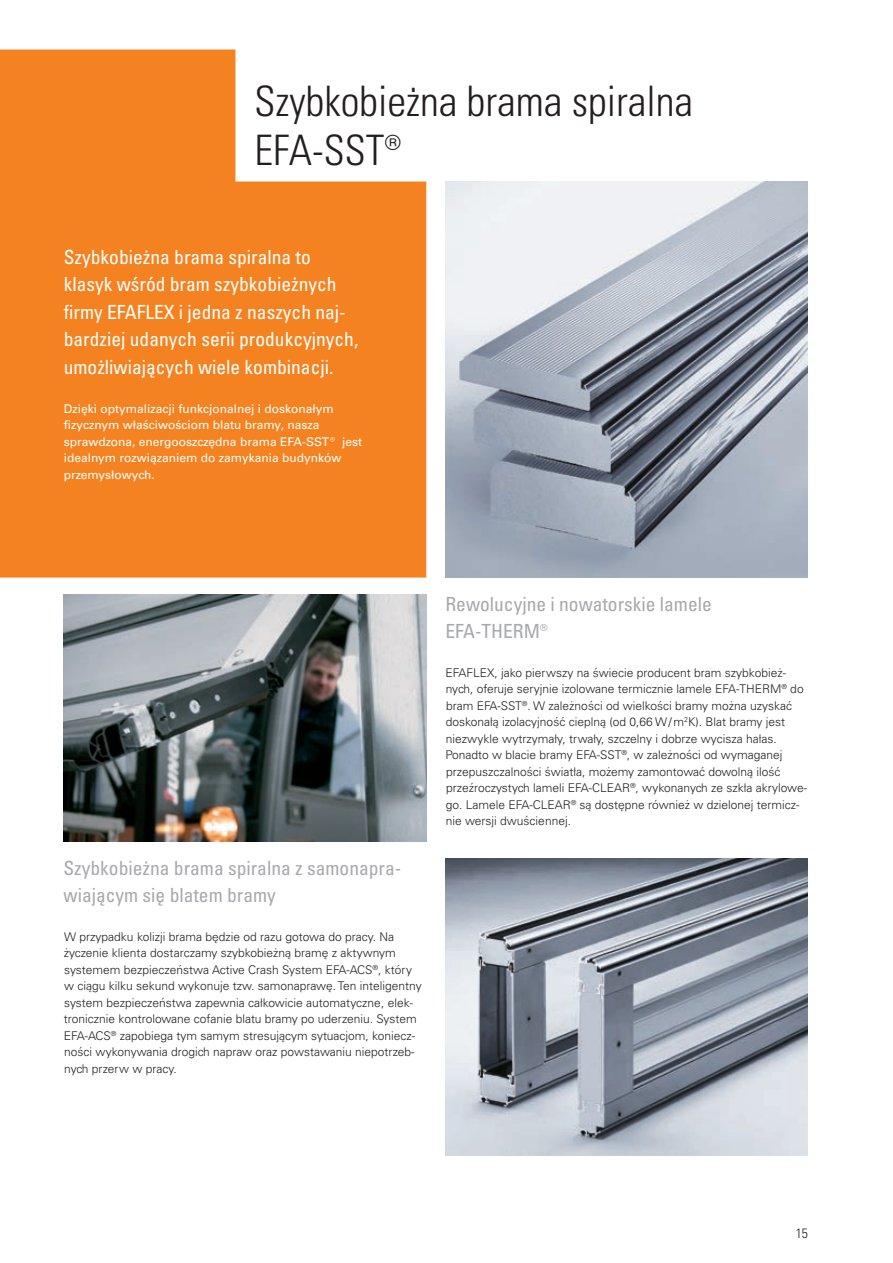
<style>
.page{position:relative;width:893px;height:1263px;background:#fff}
.page>*{position:absolute;margin:0;border:0;box-sizing:border-box;transform-origin:0 0}
.t1{font:42px/49.5px "Univers LTCYR 47 Light Cond";color:#231f20}
.t2{font:condensed 19.5px/27.5px "Univers LTCYR 57";color:#fff}
.t3{font:condensed 19.5px/27.5px "Univers LTCYR 57";color:#a8a9ad}
.t4{font:300 condensed 13.5px "Univers";color:#231f20}
.t5{font:300 12px/16.5px "Univers CE";color:#231f20}
.t6{font:500 12px/16.5px "Univers CE";color:#fff}
</style>
<div class="page">
<svg style="left:0;top:50px;width:426px;height:528px;fill:#f58220"></svg>
<img style="left:445px;top:182px;width:363px;height:396px">
<img style="left:445px;top:858px;width:363px;height:297px">
<img style="left:64px;top:594px;width:362px;height:248px">
<h1 class="t1" style="left:255px;top:74px;width:440px">Szybkobieżna brama spiralna<br>EFA-SST®</h1>
<h2 class="t2" style="left:64px;top:243px;width:296px">Szybkobieżna brama spiralna to klasyk wśród bram szybkobieżnych firmy EFAFLEX i jedna z naszych naj&shy;bardziej udanych serii produkcyjnych, umożliwiających wiele kombinacji.</h2>
<p class="t6" style="left:64px;top:400px;width:300px">Dzięki optymalizacji funkcjonalnej i doskonałym fizycznym właściwościom blatu bramy, nasza sprawdzona, energooszczędna brama EFA-SST® jest idealnym rozwiązaniem do zamykania budynków przemysłowych.</p>
<h2 class="t3" style="left:63px;top:853px;width:339px">Szybkobieżna brama spiralna z samonapra&shy;wiającym się blatem bramy</h2>
<p class="t5" style="left:64px;top:928px;width:359px">W przypadku kolizji brama będzie od razu gotowa do pracy. Na życzenie klienta dostarczamy szybkobieżną bramę z aktywnym systemem bezpieczeństwa Active Crash System EFA-ACS<sup>®</sup>, który w ciągu kilku sekund wykonuje tzw. samonaprawę. Ten inteligentny system bezpieczeństwa zapewnia całkowicie automatyczne, elek&shy;tronicznie kontrolowane cofanie blatu bramy po uderzeniu. System EFA-ACS<sup>®</sup> zapobiega tym samym stresującym sytuacjom, koniecz&shy;ności wykonywania drogich napraw oraz powstawaniu niepotrzeb&shy;nych przerw w pracy.</p>
<h2 class="t3" style="left:445px;top:589px;width:268px">Rewolucyjne i nowatorskie lamele<br>EFA-THERM®</h2>
<p class="t5" style="left:446px;top:664px;width:363px">EFAFLEX, jako pierwszy na świecie producent bram szybkobież&shy;nych, oferuje seryjnie izolowane termicznie lamele EFA-THERM<sup>®</sup> do bram EFA-SST<sup>®</sup>. W zależności od wielkości bramy można uzyskać doskonałą izolacyjność cieplną (od 0,66 W/m<sup>2</sup>K). Blat bramy jest niezwykle wytrzymały, trwały, szczelny i dobrze wycisza hałas.<br>Ponadto w blacie bramy EFA-SST<sup>®</sup>, w zależności od wymaganej przepuszczalności światła, możemy zamontować dowolną ilość przeźroczystych lameli EFA-CLEAR<sup>®</sup>, wykonanych ze szkła akrylowe&shy;go. Lamele EFA-CLEAR<sup>®</sup> są dostępne również w dzielonej termicz&shy;nie wersji dwuściennej.</p>
<p class="t4" style="left:796px;top:1225px;width:14px">15</p>
</div>
